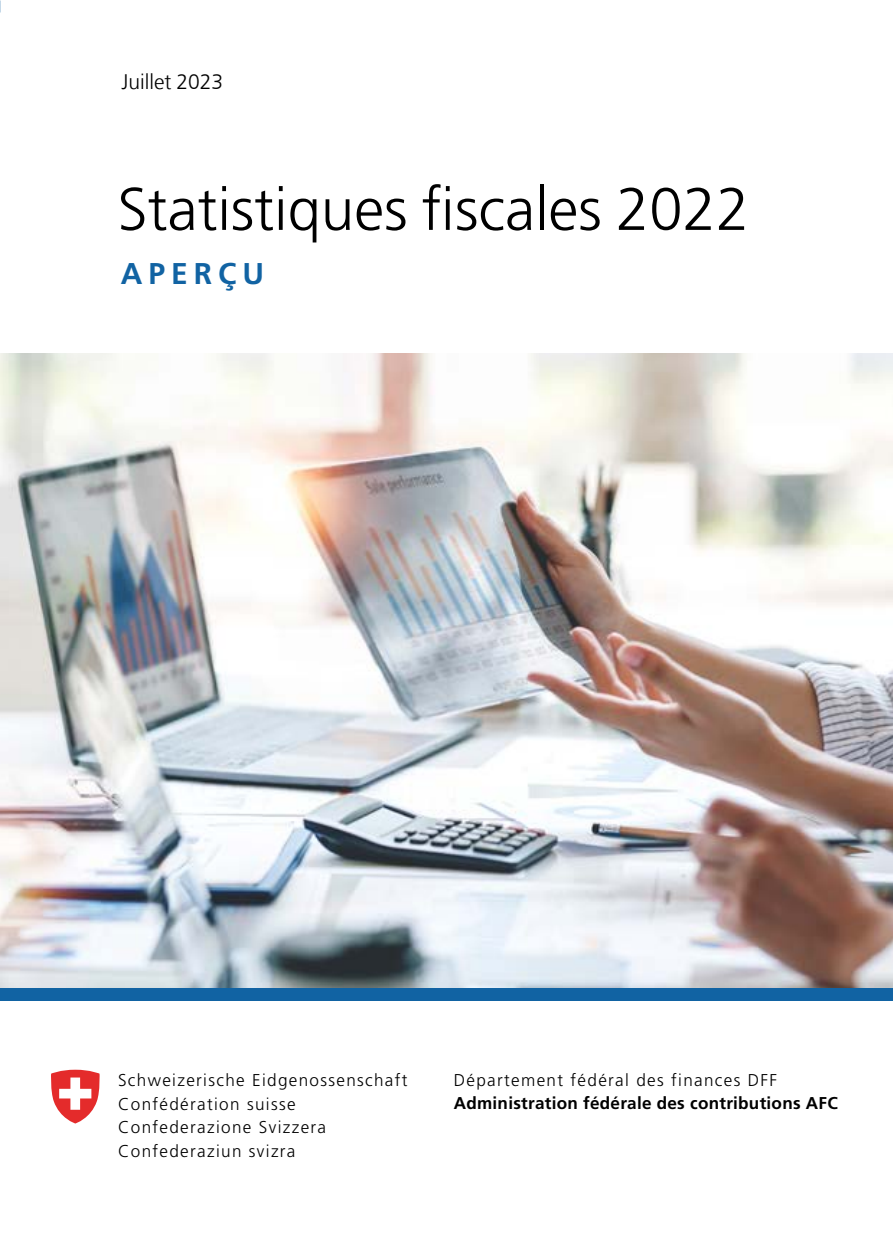
<style>
.page{position:relative;width:893px;height:1259px;background:#fff}
.page>*{position:absolute;margin:0;border:0;box-sizing:border-box;transform-origin:0 0}
.Überschriften_Titel{font:300 60px "Frutiger LT Com";color:#000}
.Überschriften_Untertitel{font:700 30px "Frutiger LT Com";letter-spacing:.2em;color:#1163a3}
.t1{font:300 21px "Frutiger LT Com";color:#000}
.t2{font:300 17.1px/23.7px "Frutiger LT Com";letter-spacing:.08em;color:#000}
.t3{font:700 17.1px "Frutiger LT Com";letter-spacing:.015em;color:#000}
</style>
<div class="page">
<img style="left:1px;top:353px;width:892px;height:635px">
<svg style="left:51px;top:1069px;width:49px;height:54px"></svg>
<div style="left:0;top:988px;width:893px;height:13px;background:#1163a3"></div>
<p class="t1" style="left:121px;top:70px;width:103px">Juillet 2023</p>
<h1 class="Überschriften_Titel" style="left:118px;top:174px;width:633px">Statistiques fiscales 2022</h1>
<p class="Überschriften_Untertitel" style="left:121px;top:256px;width:145px">APERÇU</p>
<p class="t2" style="left:118px;top:1068px;width:291px">Schweizerische Eidgenossenschaft</p>
<p class="t2" style="left:454px;top:1068px;width:325px">Département fédéral des finances DFF</p>
<p class="t2" style="left:118px;top:1092px;width:210px">Confédération suisse<br>Confederazione Svizzera<br>Confederaziun svizra</p>
<p class="t3" style="left:454px;top:1093px;width:385px">Administration fédérale des contributions AFC</p>
</div>
